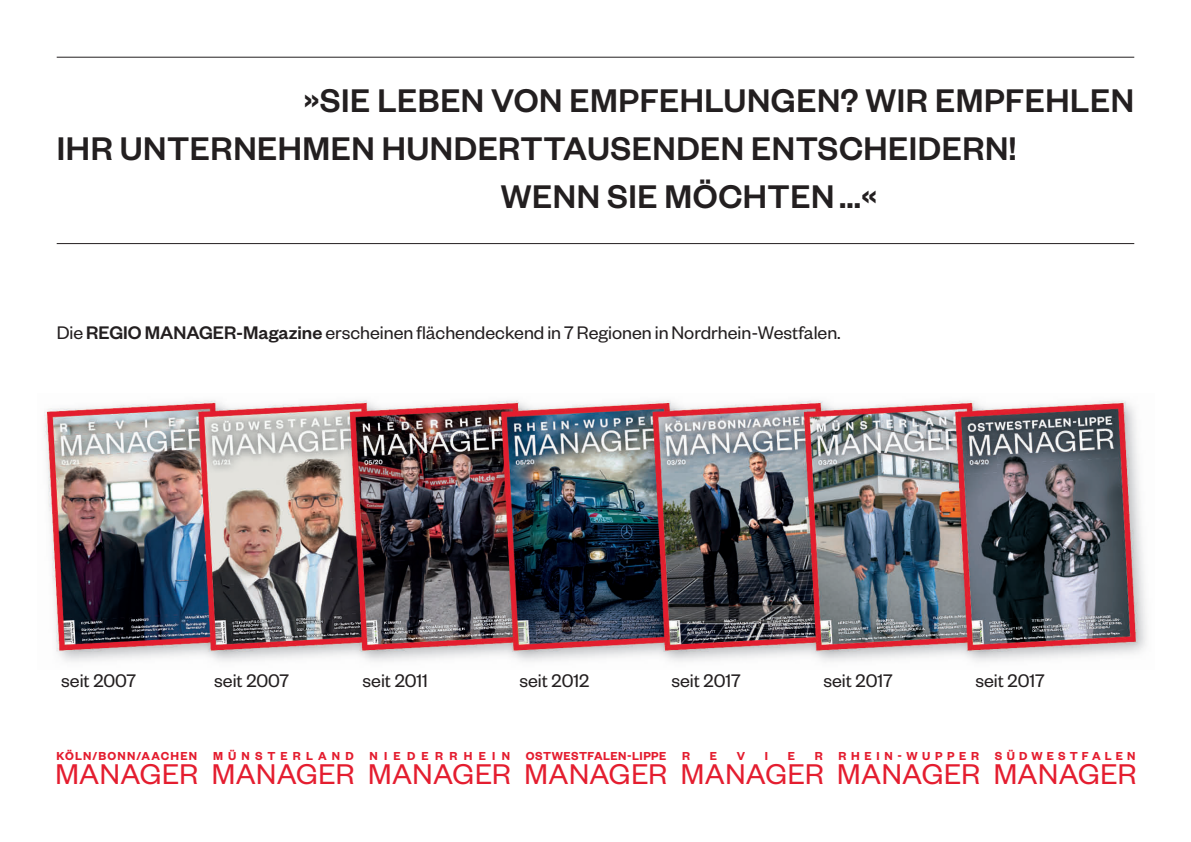
<style>
.page{position:relative;width:1191px;height:842px;background:#fff}
.page>*{position:absolute;margin:0;border:0;box-sizing:border-box;transform-origin:0 0}
.t1{font:500 36px "Founders Grotesk";letter-spacing:.015em;color:#231f20}
.t2{font:31.4px "Founders Grotesk";letter-spacing:.015em;color:#e41d2f}
.t3{font:20px "Founders Grotesk";color:#231f20}
.t4{font:600 12.8px "Founders Grotesk";letter-spacing:.04em;color:#e41d2f}
.t5{font:600 12.8px "Founders Grotesk";letter-spacing:.33em;color:#e41d2f}
.t6{font:600 12.8px "Founders Grotesk";letter-spacing:.095em;color:#e41d2f}
.t7{font:600 12.8px "Founders Grotesk";letter-spacing:.37em;color:#e41d2f}
.t8{font:600 12.8px "Founders Grotesk";letter-spacing:.405em;color:#e41d2f}
.t9{font:600 12.8px "Founders Grotesk";letter-spacing:.495em;color:#e41d2f}
.s1{font-weight:500}
</style>
<div class="page">
<img style="left:44px;top:400px;width:1103px;height:262px">
<hr style="left:57px;top:57px;width:1077px;height:1px;background:#231f20">
<hr style="left:57px;top:243px;width:1077px;height:1px;background:#231f20">
<h1 class="t1" style="left:304px;top:78px;width:831px">»SIE LEBEN VON EMPFEHLUNGEN? WIR EMPFEHLEN</h1>
<h1 class="t1" style="left:57px;top:126px;width:961px">IHR UNTERNEHMEN HUNDERTTAUSENDEN ENTSCHEIDERN!</h1>
<h1 class="t1" style="left:501px;top:174px;width:377px">WENN SIE MÖCHTEN...«</h1>
<p class="t3" style="left:57px;top:320px;width:785px">Die <span class="s1">REGIO MANAGER-Magazine</span> erscheinen flächendeckend in 7 Regionen in Nordrhein-Westfalen.</p>
<p class="t3" style="left:61px;top:669px;width:76px">seit 2007</p>
<p class="t3" style="left:214px;top:669px;width:76px">seit 2007</p>
<p class="t3" style="left:362px;top:669px;width:67px">seit 2011</p>
<p class="t3" style="left:519px;top:669px;width:71px">seit 2012</p>
<p class="t3" style="left:671px;top:669px;width:71px">seit 2017</p>
<p class="t3" style="left:823px;top:669px;width:71px">seit 2017</p>
<p class="t3" style="left:975px;top:669px;width:71px">seit 2017</p>
<p class="t6" style="left:57px;top:748px;width:142px">KÖLN/BONN/AACHEN</p>
<p class="t8" style="left:213px;top:748px;width:142px">MÜNSTERLAND</p>
<p class="t9" style="left:369px;top:748px;width:142px">NIEDERRHEIN</p>
<p class="t4" style="left:526px;top:748px;width:142px">OSTWESTFALEN-LIPPE</p>
<p class="t5" style="left:682px;top:748px;width:9px">R</p>
<p class="t5" style="left:710px;top:748px;width:9px">E</p>
<p class="t5" style="left:737px;top:748px;width:10px">V</p>
<p class="t5" style="left:765px;top:748px;width:5px">I</p>
<p class="t5" style="left:787px;top:748px;width:9px">E</p>
<p class="t5" style="left:814px;top:748px;width:9px">R</p>
<p class="t7" style="left:838px;top:748px;width:142px">RHEIN-WUPPER</p>
<p class="t5" style="left:995px;top:748px;width:142px">SÜDWESTFALEN</p>
<h2 class="t2" style="left:55px;top:754px;width:1082px">MANAGER MANAGER MANAGER MANAGER MANAGER MANAGER MANAGER</h2>
</div>
